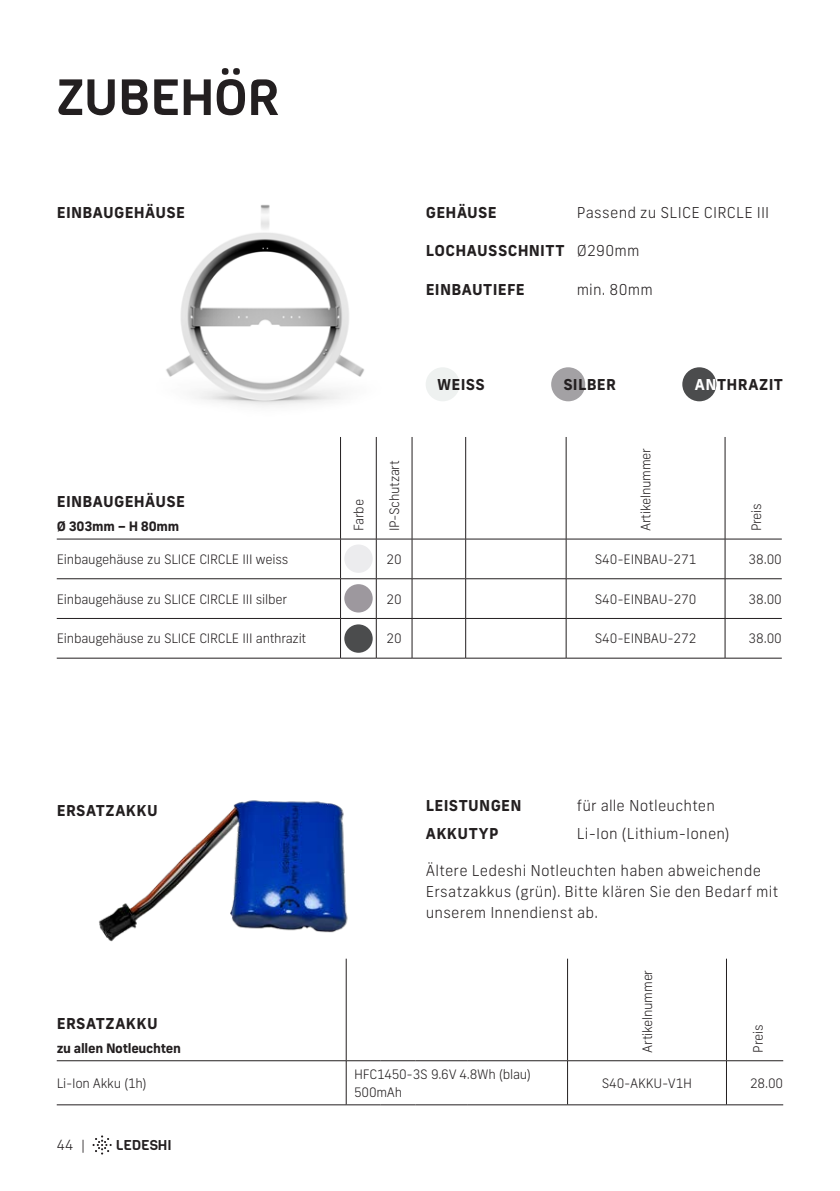
<style>
.page{position:relative;width:840px;height:1191px;background:#fff}
.page>*{position:absolute;margin:0;border:0;box-sizing:border-box;transform-origin:0 0}
.t1{font:50px "Viga";color:#231f20}
.t2{font:300 15px/21px "New Frank";letter-spacing:.01em;color:#231f20}
.t3{font:700 15px "New Frank";letter-spacing:.02em;color:#231f20}
.t4{font:14px "Viga";color:#231f20}
.t5{font:300 14px "New Frank";color:#231f20}
.t6{font:300 13px/18px "New Frank";letter-spacing:-.02em;color:#231f20}
.t7{font:700 13px "New Frank";letter-spacing:-.02em;color:#231f20}
.s1{font-weight:300}
.s2{color:#fff}
</style>
<div class="page">
<svg style="left:92px;top:1135px;width:20px;height:19px"></svg>
<img style="left:99px;top:800px;width:249px;height:142px">
<hr style="left:57px;top:1060px;width:289px;height:1px;background:#231f20">
<hr style="left:346px;top:1060px;width:34px;height:1px;background:#231f20">
<hr style="left:345px;top:1061px;width:1px;height:43px;background:#231f20">
<hr style="left:380px;top:1060px;width:35px;height:1px;background:#231f20">
<hr style="left:415px;top:1060px;width:52px;height:1px;background:#231f20">
<hr style="left:467px;top:1060px;width:100px;height:1px;background:#231f20">
<hr style="left:567px;top:1060px;width:159px;height:1px;background:#231f20">
<hr style="left:567px;top:1061px;width:1px;height:43px;background:#231f20">
<hr style="left:57px;top:1104px;width:289px;height:1px;background:#231f20">
<hr style="left:346px;top:1104px;width:34px;height:1px;background:#231f20">
<hr style="left:380px;top:1104px;width:35px;height:1px;background:#231f20">
<hr style="left:415px;top:1104px;width:52px;height:1px;background:#231f20">
<hr style="left:467px;top:1104px;width:100px;height:1px;background:#231f20">
<hr style="left:567px;top:1104px;width:159px;height:1px;background:#231f20">
<hr style="left:726px;top:1060px;width:56px;height:1px;background:#231f20">
<hr style="left:725px;top:1061px;width:1px;height:43px;background:#231f20">
<hr style="left:726px;top:1104px;width:56px;height:1px;background:#231f20">
<hr style="left:567px;top:958px;width:1px;height:102px;background:#231f20">
<hr style="left:725px;top:958px;width:1px;height:102px;background:#231f20">
<hr style="left:345px;top:958px;width:1px;height:102px;background:#231f20">
<img style="left:166px;top:205px;width:198px;height:201px">
<div style="left:425px;top:367px;width:34px;height:34px;background:#eef1f0;border-radius:50%"></div>
<div style="left:551px;top:367px;width:34px;height:34px;background:#a3a1a4;border-radius:50%"></div>
<div style="left:682px;top:367px;width:34px;height:34px;background:#4b4c4d;border-radius:50%"></div>
<div style="left:344px;top:624px;width:28px;height:29px;background:#4b4c4d;border-radius:50%"></div>
<div style="left:344px;top:584px;width:28px;height:28px;background:#9d989e;border-radius:50%"></div>
<div style="left:344px;top:544px;width:28px;height:29px;background:#ececee;border-radius:50%"></div>
<hr style="left:376px;top:437px;width:1px;height:102px;background:#231f20">
<hr style="left:411px;top:437px;width:1px;height:102px;background:#231f20">
<hr style="left:465px;top:437px;width:1px;height:102px;background:#231f20">
<hr style="left:565px;top:437px;width:1px;height:102px;background:#231f20">
<hr style="left:724px;top:437px;width:1px;height:102px;background:#231f20">
<hr style="left:340px;top:539px;width:1px;height:39px;background:#231f20">
<hr style="left:340px;top:579px;width:1px;height:39px;background:#231f20">
<hr style="left:340px;top:618px;width:1px;height:40px;background:#231f20">
<hr style="left:376px;top:539px;width:36px;height:1px;background:#231f20">
<hr style="left:412px;top:539px;width:53px;height:1px;background:#231f20">
<hr style="left:465px;top:539px;width:101px;height:1px;background:#231f20">
<hr style="left:376px;top:539px;width:1px;height:39px;background:#231f20">
<hr style="left:411px;top:539px;width:1px;height:39px;background:#231f20">
<hr style="left:465px;top:539px;width:1px;height:39px;background:#231f20">
<hr style="left:376px;top:579px;width:1px;height:39px;background:#231f20">
<hr style="left:411px;top:579px;width:1px;height:39px;background:#231f20">
<hr style="left:465px;top:579px;width:1px;height:39px;background:#231f20">
<hr style="left:376px;top:618px;width:1px;height:40px;background:#231f20">
<hr style="left:411px;top:618px;width:1px;height:40px;background:#231f20">
<hr style="left:465px;top:618px;width:1px;height:40px;background:#231f20">
<hr style="left:565px;top:539px;width:1px;height:39px;background:#231f20">
<hr style="left:565px;top:579px;width:1px;height:39px;background:#231f20">
<hr style="left:565px;top:618px;width:1px;height:40px;background:#231f20">
<hr style="left:566px;top:539px;width:158px;height:1px;background:#231f20">
<hr style="left:724px;top:539px;width:1px;height:39px;background:#231f20">
<hr style="left:724px;top:579px;width:1px;height:39px;background:#231f20">
<hr style="left:724px;top:618px;width:1px;height:40px;background:#231f20">
<hr style="left:724px;top:539px;width:57px;height:1px;background:#231f20">
<hr style="left:57px;top:578px;width:283px;height:1px;background:#231f20">
<hr style="left:57px;top:618px;width:283px;height:1px;background:#231f20">
<hr style="left:57px;top:658px;width:283px;height:1px;background:#231f20">
<hr style="left:340px;top:578px;width:36px;height:1px;background:#231f20">
<hr style="left:376px;top:578px;width:36px;height:1px;background:#231f20">
<hr style="left:412px;top:578px;width:53px;height:1px;background:#231f20">
<hr style="left:465px;top:578px;width:101px;height:1px;background:#231f20">
<hr style="left:340px;top:618px;width:36px;height:1px;background:#231f20">
<hr style="left:376px;top:618px;width:36px;height:1px;background:#231f20">
<hr style="left:412px;top:618px;width:53px;height:1px;background:#231f20">
<hr style="left:465px;top:618px;width:101px;height:1px;background:#231f20">
<hr style="left:340px;top:658px;width:36px;height:1px;background:#231f20">
<hr style="left:376px;top:658px;width:36px;height:1px;background:#231f20">
<hr style="left:412px;top:658px;width:53px;height:1px;background:#231f20">
<hr style="left:465px;top:658px;width:101px;height:1px;background:#231f20">
<hr style="left:566px;top:578px;width:158px;height:1px;background:#231f20">
<hr style="left:566px;top:618px;width:158px;height:1px;background:#231f20">
<hr style="left:566px;top:658px;width:158px;height:1px;background:#231f20">
<hr style="left:724px;top:578px;width:57px;height:1px;background:#231f20">
<hr style="left:724px;top:618px;width:57px;height:1px;background:#231f20">
<hr style="left:724px;top:658px;width:57px;height:1px;background:#231f20">
<hr style="left:57px;top:539px;width:283px;height:1px;background:#231f20">
<hr style="left:340px;top:437px;width:1px;height:102px;background:#231f20">
<hr style="left:340px;top:539px;width:36px;height:1px;background:#231f20">
<h1 class="t1" style="left:57px;top:64px;width:224px">ZUBEHÖR</h1>
<p class="t3" style="left:57px;top:202px;width:130px">EINBAUGEHÄUSE</p>
<p class="t3" style="left:57px;top:492px;width:130px">EINBAUGEHÄUSE</p>
<p class="t7" style="left:57px;top:518px;width:124px">Ø 303mm – H 80mm</p>
<p class="t3" style="left:425px;top:202px;width:72px">GEHÄUSE</p>
<p class="t2" style="left:576px;top:202px;width:194px">Passend zu SLICE CIRCLE III</p>
<p class="t3" style="left:425px;top:241px;width:215px">LOCHAUSSCHNITT <span class="s1">Ø290mm</span></p>
<p class="t3" style="left:425px;top:280px;width:100px">EINBAUTIEFE</p>
<p class="t2" style="left:576px;top:279px;width:78px">min. 80mm</p>
<p class="t6" style="left:349px;top:531px;width:33px;rotate:-90deg">Farbe</p>
<p class="t6" style="left:385px;top:531px;width:72px;rotate:-90deg">IP-Schutzart</p>
<p class="t3" style="left:437px;top:374px;width:49px">WEISS</p>
<p class="t3" style="left:563px;top:375px;width:54px">SILBER</p>
<p class="t3" style="left:694px;top:375px;width:90px"><span class="s2">AN</span>THRAZIT</p>
<p class="t6" style="left:636px;top:531px;width:84px;rotate:-90deg">Artikelnummer</p>
<p class="t6" style="left:747px;top:531px;width:29px;rotate:-90deg">Preis</p>
<p class="t6" style="left:57px;top:550px;width:233px">Einbaugehäuse zu SLICE CIRCLE III weiss</p>
<p class="t6" style="left:386px;top:550px;width:17px">20</p>
<p class="t6" style="left:594px;top:550px;width:103px">S40-EINBAU-271</p>
<p class="t6" style="left:748px;top:550px;width:35px">38.00</p>
<p class="t6" style="left:57px;top:590px;width:232px">Einbaugehäuse zu SLICE CIRCLE III silber</p>
<p class="t6" style="left:386px;top:590px;width:17px">20</p>
<p class="t6" style="left:594px;top:590px;width:103px">S40-EINBAU-270</p>
<p class="t6" style="left:748px;top:590px;width:35px">38.00</p>
<p class="t6" style="left:57px;top:629px;width:251px">Einbaugehäuse zu SLICE CIRCLE III anthrazit</p>
<p class="t6" style="left:386px;top:629px;width:17px">20</p>
<p class="t6" style="left:594px;top:629px;width:103px">S40-EINBAU-272</p>
<p class="t6" style="left:748px;top:629px;width:35px">38.00</p>
<p class="t3" style="left:57px;top:800px;width:102px">ERSATZAKKU</p>
<p class="t3" style="left:57px;top:1014px;width:102px">ERSATZAKKU</p>
<p class="t7" style="left:57px;top:1039px;width:126px">zu allen Notleuchten</p>
<p class="t3" style="left:425px;top:795px;width:97px">LEISTUNGEN</p>
<p class="t2" style="left:576px;top:794px;width:140px">für alle Notleuchten</p>
<p class="t3" style="left:425px;top:823px;width:74px">AKKUTYP</p>
<p class="t2" style="left:576px;top:823px;width:154px">Li-Ion (Lithium-Ionen)</p>
<p class="t2" style="left:425px;top:860px;width:354px">Ältere Ledeshi Notleuchten haben abweichende<br>Ersatzakkus (grün). Bitte klären Sie den Bedarf mit unserem Innendienst ab.</p>
<p class="t6" style="left:638px;top:1052px;width:84px;rotate:-90deg">Artikelnummer</p>
<p class="t6" style="left:748px;top:1052px;width:29px;rotate:-90deg">Preis</p>
<p class="t6" style="left:57px;top:1074px;width:91px">Li- Ion Akku (1h)</p>
<p class="t6" style="left:354px;top:1065px;width:178px">HFC1450-3S 9.6V 4.8Wh (blau)<br>500mAh</p>
<p class="t6" style="left:601px;top:1074px;width:92px">S40-AKKU-V1H</p>
<p class="t6" style="left:749px;top:1074px;width:35px">28.00</p>
<p class="t5" style="left:57px;top:1136px;width:29px">44 |</p>
<p class="t4" style="left:116px;top:1136px;width:57px">LEDESHI</p>
</div>
